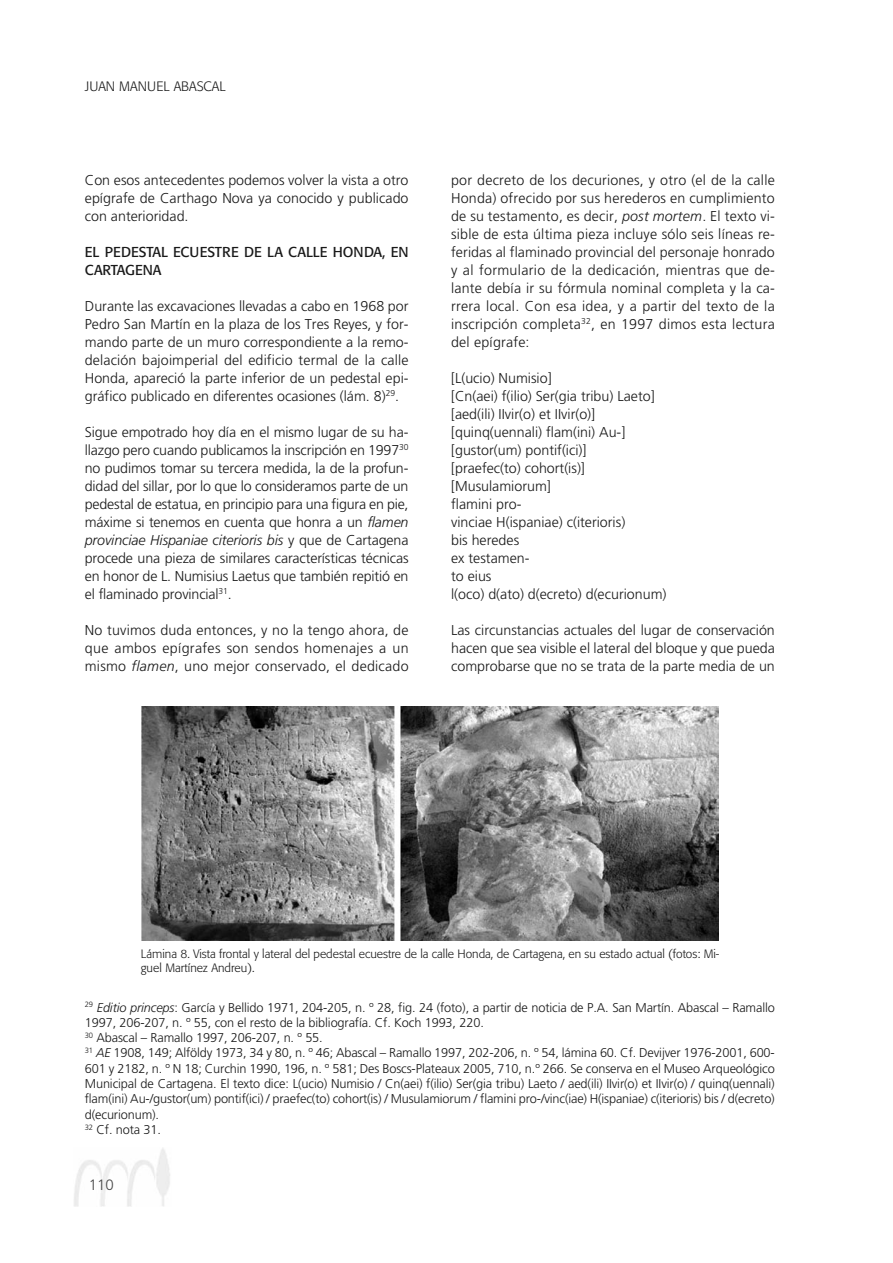
<style>
.page{position:relative;width:893px;height:1263px;background:#fff}
.page>*{position:absolute;margin:0;border:0;box-sizing:border-box;transform-origin:0 0}
.t1{font:300 15px "Frutiger LT";color:#474747}
.t2{font:300 14.25px/18px "Frutiger LT";color:#191919;text-align:justify}
.t3{font:14.25px/18px "Formata";letter-spacing:.005em;color:#191919}
.t4{font:300 13.5px "Formata";color:#191919}
.t5{font:300 12.75px/15.3px "Frutiger LT";letter-spacing:-.01em;color:#191919}
.t6{font:300 12px/14.9px "Formata";color:#191919}
.s1{font-style:italic}
</style>
<div class="page">
<img style="left:74px;top:1148px;width:96px;height:58px">
<img style="left:141px;top:707px;width:577px;height:234px">
<p class="t4" style="left:85px;top:81px;width:142px">JUAN MANUEL ABASCAL</p>
<p class="t2" style="left:85px;top:172px;width:325px">Con esos antecedentes podemos volver la vista a otro epígrafe de Carthago Nova ya conocido y publicado con anterioridad.</p>
<p class="t3" style="left:85px;top:244px;width:325px">EL PEDESTAL ECUESTRE DE LA CALLE HONDA, EN<br>CARTAGENA</p>
<p class="t2" style="left:85px;top:298px;width:325px">Durante las excavaciones llevadas a cabo en 1968 por Pedro San Martín en la plaza de los Tres Reyes, y for&shy;mando parte de un muro correspondiente a la remo&shy;delación bajoimperial del edificio termal de la calle Honda, apareció la parte inferior de un pedestal epi&shy;gráfico publicado en diferentes ocasiones (lám. 8)<sup>29</sup>.</p>
<p class="t2" style="left:85px;top:424px;width:325px">Sigue empotrado hoy día en el mismo lugar de su ha&shy;llazgo pero cuando publicamos la inscripción en 1997<sup>30 </sup>no pudimos tomar su tercera medida, la de la profun&shy;didad del sillar, por lo que lo consideramos parte de un pedestal de estatua, en principio para una figura en pie, máxime si tenemos en cuenta que honra a un <span class="s1">flamen provinciae Hispaniae citerioris bis</span> y que de Cartagena procede una pieza de similares características técnicas en honor de L. Numisius Laetus que también repitió en el flaminado provincial<sup>31</sup>.</p>
<p class="t2" style="left:85px;top:622px;width:325px">No tuvimos duda entonces, y no la tengo ahora, de que ambos epígrafes son sendos homenajes a un mismo <span class="s1">flamen</span>, uno mejor conservado, el dedicado</p>
<p class="t2" style="left:451px;top:172px;width:325px">por decreto de los decuriones, y otro (el de la calle Honda) ofrecido por sus herederos en cumplimiento de su testamento, es decir, <span class="s1">post mortem</span>. El texto vi&shy;sible de esta última pieza incluye sólo seis líneas re&shy;feridas al flaminado provincial del personaje honrado y al formulario de la dedicación, mientras que de&shy;lante debía ir su fórmula nominal completa y la ca&shy;rrera local. Con esa idea, y a partir del texto de la inscripción completa<sup>32</sup>, en 1997 dimos esta lectura del epígrafe:</p>
<p class="t2" style="left:451px;top:370px;width:217px;text-align:left">[L(ucio) Numisio]<br>[Cn(aei) f(ilio) Ser(gia tribu) Laeto] [aed(ili) IIvir(o) et IIvir(o)] [quinq(uennali) flam(ini) Au-] [gustor(um) pontif(ici)]<br>[praefec(to) cohort(is)] [Musulamiorum]<br>flamini pro-<br>vinciae H(ispaniae) c(iterioris)<br>bis heredes<br>ex testamen-<br>to eius<br>l(oco) d(ato) d(ecreto) d(ecurionum)</p>
<p class="t2" style="left:451px;top:622px;width:325px">Las circunstancias actuales del lugar de conservación hacen que sea visible el lateral del bloque y que pueda comprobarse que no se trata de la parte media de un</p>
<p class="t6" style="left:141px;top:947px;width:580px">Lámina 8. Vista frontal y lateral del pedestal ecuestre de la calle Honda, de Cartagena, en su estado actual (fotos: Mi&shy;guel Martínez Andreu).</p>
<p class="t5" style="left:85px;top:1001px;width:691px"><sup>29</sup> <span class="s1">Editio princeps</span>: García y Bellido 1971, 204-205, n. º 28, fig. 24 (foto), a partir de noticia de P.A. San Martín. Abascal – Ramallo 1997, 206-207, n. º 55, con el resto de la bibliografía. Cf. Koch 1993, 220.<br><sup>30</sup> Abascal – Ramallo 1997, 206-207, n. º 55.<br><sup>31</sup> <span class="s1">AE</span> 1908, 149; Alföldy 1973, 34 y 80, n. º 46; Abascal – Ramallo 1997, 202-206, n. º 54, lámina 60. Cf. Devijver 1976-2001, 600- 601 y 2182, n. º N 18; Curchin 1990, 196, n. º 581; Des Boscs-Plateaux 2005, 710, n.º 266. Se conserva en el Museo Arqueológico Municipal de Cartagena. El texto dice: L(ucio) Numisio / Cn(aei) f(ilio) Ser(gia tribu) Laeto / aed(ili) IIvir(o) et IIvir(o) / quinq(uennali) flam(ini) Au-/gustor(um) pontif(ici) / praefec(to) cohort(is) / Musulamiorum / flamini pro-/vinc(iae) H(ispaniae) c(iterioris) bis / d(ecreto) d(ecurionum).<br><sup>32</sup> Cf. nota 31.</p>
<p class="t1" style="left:89px;top:1179px;width:27px">110</p>
</div>
